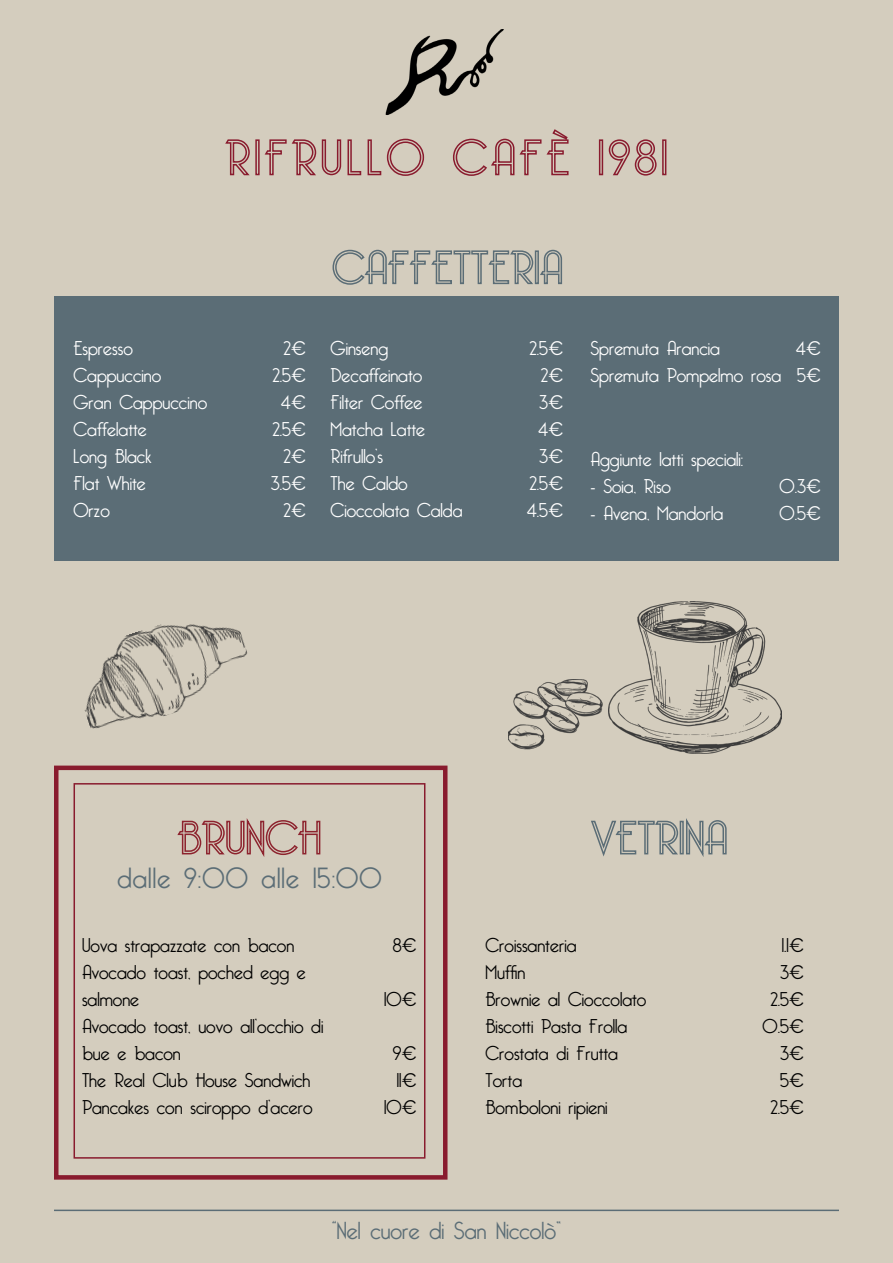
<style>
.page{position:relative;width:893px;height:1263px;background:#d4cdbe}
.page>*{position:absolute;margin:0;border:0;box-sizing:border-box;transform-origin:0 0}
.t1{font:300 28.5px "Bellerose";letter-spacing:.04em;color:#5b6d76}
.t2{font:300 24px "Bellerose";color:#5b6d76}
.t3{font:300 19.5px "Bellerose";color:#fff}
.t4{font:300 19.5px/27px "Bellerose";color:#000}
.s1{font-family:"Raleway";font-weight:400}
</style>
<div class="page">
<img style="left:385px;top:29px;width:119px;height:86px">
<svg style="left:225px;top:139px;width:25px;height:37px"></svg>
<div style="left:255px;top:139px;width:5px;height:36px;border:2px solid #891b2e"></div>
<svg style="left:264px;top:138px;width:161px;height:38px"></svg>
<svg style="left:452px;top:129px;width:117px;height:47px"></svg>
<div style="left:599px;top:139px;width:4px;height:36px;border:2px solid #891b2e"></div>
<svg style="left:608px;top:139px;width:49px;height:37px"></svg>
<div style="left:662px;top:139px;width:4px;height:36px;border:2px solid #891b2e"></div>
<div style="left:54px;top:297px;width:785px;height:264px;background:#5b6d76"></div>
<svg style="left:332px;top:249px;width:231px;height:36px"></svg>
<hr style="left:54px;top:1209px;width:785px;height:2px;background:#5b6d76">
<svg style="left:177px;top:818px;width:144px;height:38px"></svg>
<svg style="left:591px;top:818px;width:136px;height:39px"></svg>
<div style="left:54px;top:765px;width:393px;height:414px;border:4px solid #891b2e"></div>
<div style="left:74px;top:783px;width:351px;height:375px;border:2px solid #891b2e"></div>
<img style="left:617px;top:602px;width:164px;height:151px">
<img style="left:508px;top:679px;width:109px;height:71px">
<img style="left:84px;top:624px;width:164px;height:105px">
<p class="t3" style="left:74px;top:337px;width:61px">Espresso</p>
<p class="t3" style="left:74px;top:364px;width:89px">Cappuccino</p>
<p class="t3" style="left:74px;top:391px;width:135px">Gran Cappuccino</p>
<p class="t3" style="left:74px;top:418px;width:75px">Caffelatte</p>
<p class="t3" style="left:74px;top:445px;width:80px">Long Black</p>
<p class="t3" style="left:74px;top:472px;width:74px">Flat White</p>
<p class="t3" style="left:74px;top:499px;width:38px">Orzo</p>
<p class="t3" style="left:283px;top:337px;width:25px">2<span class="s1">€</span></p>
<p class="t3" style="left:272px;top:364px;width:36px">2.5<span class="s1">€</span></p>
<p class="t3" style="left:281px;top:391px;width:27px">4<span class="s1">€</span></p>
<p class="t3" style="left:272px;top:418px;width:36px">2.5<span class="s1">€</span></p>
<p class="t3" style="left:283px;top:445px;width:25px">2<span class="s1">€</span></p>
<p class="t3" style="left:271px;top:472px;width:37px">3.5<span class="s1">€</span></p>
<p class="t3" style="left:283px;top:499px;width:25px">2<span class="s1">€</span></p>
<p class="t3" style="left:331px;top:337px;width:59px">Ginseng</p>
<p class="t3" style="left:331px;top:364px;width:93px">Decaffeinato</p>
<p class="t3" style="left:331px;top:391px;width:93px">Filter Coffee</p>
<p class="t3" style="left:331px;top:418px;width:96px">Matcha Latte</p>
<p class="t3" style="left:331px;top:445px;width:54px">Rifrullo’s</p>
<p class="t3" style="left:331px;top:472px;width:79px">The Caldo</p>
<p class="t3" style="left:331px;top:499px;width:133px">Cioccolata Calda</p>
<p class="t3" style="left:529px;top:337px;width:36px">2.5<span class="s1">€</span></p>
<p class="t3" style="left:540px;top:364px;width:25px">2<span class="s1">€</span></p>
<p class="t3" style="left:539px;top:391px;width:26px">3<span class="s1">€</span></p>
<p class="t3" style="left:538px;top:418px;width:27px">4<span class="s1">€</span></p>
<p class="t3" style="left:539px;top:445px;width:26px">3<span class="s1">€</span></p>
<p class="t3" style="left:529px;top:472px;width:36px">2.5<span class="s1">€</span></p>
<p class="t3" style="left:527px;top:499px;width:38px">4.5<span class="s1">€</span></p>
<p class="t3" style="left:590px;top:337px;width:131px">Spremuta Arancia</p>
<p class="t3" style="left:590px;top:364px;width:192px">Spremuta Pompelmo rosa</p>
<p class="t3" style="left:796px;top:337px;width:27px">4<span class="s1">€</span></p>
<p class="t3" style="left:797px;top:364px;width:26px">5<span class="s1">€</span></p>
<p class="t3" style="left:590px;top:448px;width:154px">Aggiunte latti speciali:</p>
<p class="t3" style="left:590px;top:475px;width:82px">- Soia, Riso</p>
<p class="t3" style="left:590px;top:502px;width:134px">- Avena, Mandorla</p>
<p class="t3" style="left:779px;top:475px;width:43px">0.3<span class="s1">€</span></p>
<p class="t3" style="left:780px;top:502px;width:43px">0.5<span class="s1">€</span></p>
<p class="t1" style="left:117px;top:861px;width:266px">dalle 9:00 alle 15:00</p>
<p class="t4" style="left:82px;top:932px;width:214px">Uova strapazzate con bacon</p>
<p class="t4" style="left:82px;top:959px;width:225px">Avocado toast, poched egg e salmone</p>
<p class="t4" style="left:82px;top:1013px;width:243px">Avocado toast, uovo all’occhio di</p>
<p class="t4" style="left:82px;top:1040px;width:100px">bue e bacon</p>
<p class="t4" style="left:82px;top:1067px;width:230px">The Real Club House Sandwich</p>
<p class="t4" style="left:82px;top:1094px;width:232px">Pancakes con sciroppo d’acero</p>
<p class="t4" style="left:393px;top:932px;width:26px">8<span class="s1">€</span></p>
<p class="t4" style="left:384px;top:986px;width:35px">10<span class="s1">€</span></p>
<p class="t4" style="left:393px;top:1040px;width:26px">9<span class="s1">€</span></p>
<p class="t4" style="left:397px;top:1067px;width:22px">11<span class="s1">€</span></p>
<p class="t4" style="left:384px;top:1094px;width:35px">10<span class="s1">€</span></p>
<p class="t4" style="left:485px;top:932px;width:92px">Croissanteria</p>
<p class="t4" style="left:485px;top:959px;width:41px">Muffin</p>
<p class="t4" style="left:485px;top:986px;width:162px">Brownie al Cioccolato</p>
<p class="t4" style="left:485px;top:1013px;width:143px">Biscotti Pasta Frolla</p>
<p class="t4" style="left:485px;top:1040px;width:134px">Crostata di Frutta</p>
<p class="t4" style="left:485px;top:1067px;width:38px">Torta</p>
<p class="t4" style="left:485px;top:1094px;width:124px">Bomboloni ripieni</p>
<p class="t4" style="left:782px;top:932px;width:24px">1.1<span class="s1">€</span></p>
<p class="t4" style="left:780px;top:959px;width:26px">3<span class="s1">€</span></p>
<p class="t4" style="left:770px;top:986px;width:36px">2.5<span class="s1">€</span></p>
<p class="t4" style="left:762px;top:1013px;width:43px">0.5<span class="s1">€</span></p>
<p class="t4" style="left:780px;top:1040px;width:26px">3<span class="s1">€</span></p>
<p class="t4" style="left:780px;top:1067px;width:26px">5<span class="s1">€</span></p>
<p class="t4" style="left:770px;top:1094px;width:36px">2.5<span class="s1">€</span></p>
<p class="t2" style="left:332px;top:1216px;width:231px">“Nel cuore di San Niccolò”</p>
</div>
